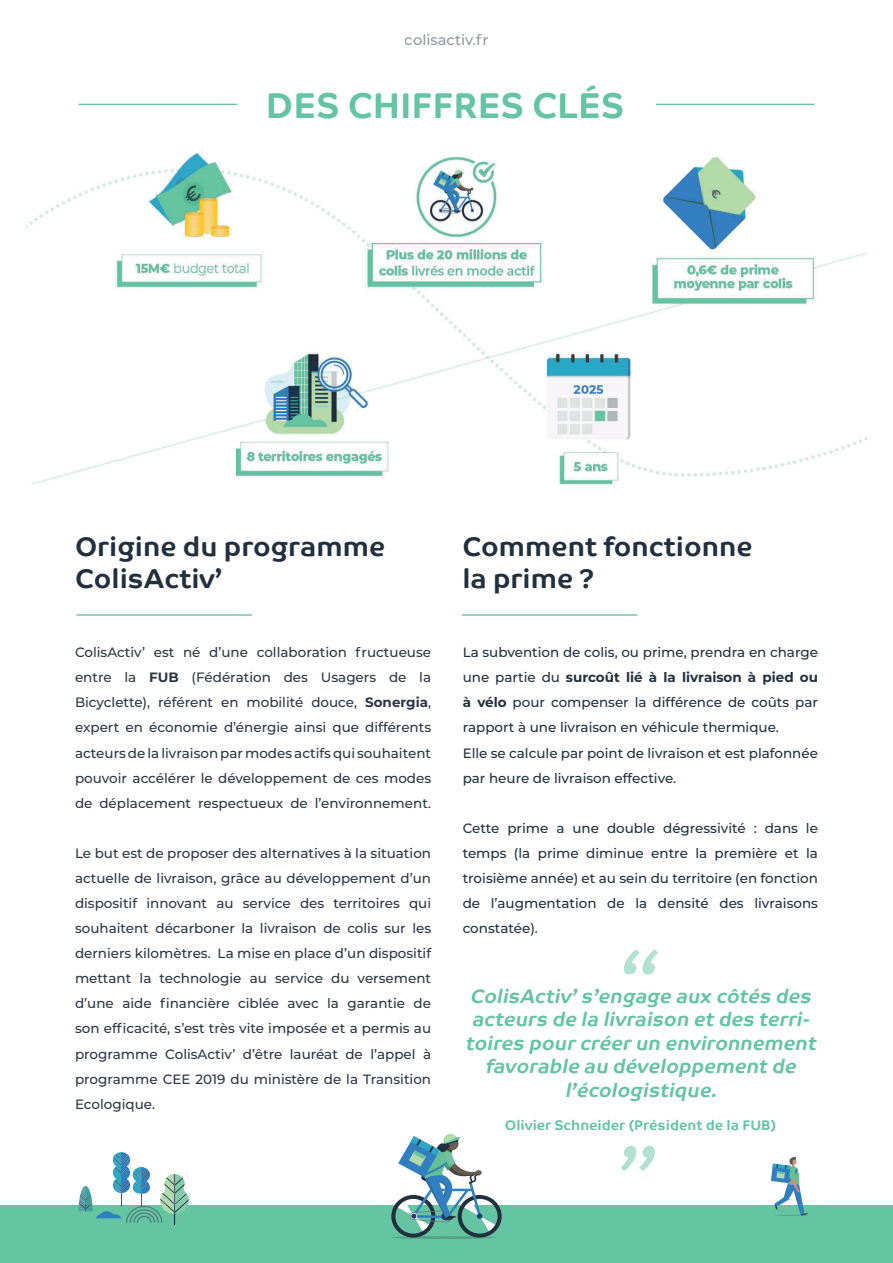
<style>
.page{position:relative;width:893px;height:1263px;background:#fff}
.page>*{position:absolute;margin:0;border:0;box-sizing:border-box;transform-origin:0 0}
.t1{font:italic 700 66px "Co Text";color:#65c4a1}
.t2{font:700 36px "Co Text";color:#65c4a1}
.t3{font:700 27px/32.4px "Co Text";color:#222f3e}
.t4{font:italic 700 19.5px/23.4px "Co Text";color:#65c4a1;text-align:center}
.t5{font:500 14.55px "Montserrat";color:#222f3e}
.t6{font:700 13.95px "Co Text";color:#65c4a1}
.t7{font:500 13.5px/25px "Montserrat";color:#2c3543;text-align:justify}
.t8{font:500 13.5px/25px "Montserrat";color:#222f3e}
.s1{font-weight:700}
</style>
<div class="page">
<div style="left:0;top:1205px;width:893px;height:58px;background:#65c4a1"></div>
<hr style="left:76px;top:614px;width:176px;height:2px;background:#65c4a1">
<hr style="left:462px;top:614px;width:175px;height:2px;background:#65c4a1">
<hr style="left:656px;top:104px;width:158px;height:1px;background:#65c4a1">
<hr style="left:79px;top:104px;width:158px;height:1px;background:#65c4a1">
<svg style="left:391px;top:1134px;width:111px;height:103px"></svg>
<hr style="left:391px;top:1236px;width:105px;height:3px;background:#0d1214;border-radius:50%">
<svg style="left:79px;top:1152px;width:110px;height:73px"></svg>
<svg style="left:771px;top:1156px;width:38px;height:60px"></svg>
<img style="left:26px;top:153px;width:841px;height:332px">
<p class="t5" style="left:405px;top:30px;width:85px">colisactiv.fr</p>
<h2 class="t2" style="left:266px;top:85px;width:360px">DES CHIFFRES CLÉS</h2>
<h3 class="t3" style="left:75px;top:530px;width:312px">Origine du programme<br>ColisActiv’</h3>
<p class="t7" style="left:75px;top:639px;width:358px">ColisActiv’ est né d’une collaboration fructueuse entre la <span class="s1">FUB</span> (Fédération des Usagers de la Bicyclette), référent en mobilité douce, <span class="s1">Sonergia</span>, expert en économie d’énergie ainsi que différents acteurs de la livraison par modes actifs qui souhaitent pouvoir accélérer le développement de ces modes de déplacement respectueux de l’environnement.</p>
<p class="t7" style="left:75px;top:840px;width:358px">Le but est de proposer des alternatives à la situation actuelle de livraison, grâce au développement d’un dispositif innovant au service des territoires qui souhaitent décarboner la livraison de colis sur les derniers kilomètres. La mise en place d’un dispositif mettant la technologie au service du versement d’une aide financière ciblée avec la garantie de son efficacité, s’est très vite imposée et a permis au programme ColisActiv’ d’être lauréat de l’appel à programme CEE 2019 du ministère de la Transition Ecologique.</p>
<h3 class="t3" style="left:462px;top:530px;width:292px">Comment fonctionne la prime ?</h3>
<p class="t8" style="left:463px;top:639px;width:357px">La subvention de colis, ou prime, prendra en charge une partie du <span class="s1">surcoût lié à la livraison à pied ou à vélo</span> pour compenser la différence de coûts par rapport à une livraison en véhicule thermique.<br>Elle se calcule par point de livraison et est plafonnée par heure de livraison effective.</p>
<p class="t8" style="left:463px;top:815px;width:357px;text-align:justify">Cette prime a une double dégressivité : dans le temps (la prime diminue entre la première et la troisième année) et au sein du territoire (en fonction de l’augmentation de la densité des livraisons constatée).</p>
<h1 class="t1" style="left:615px;top:937px;width:59px">‘‘</h1>
<h3 class="t4" style="left:465px;top:985px;width:358px">ColisActiv’s’engage aux côtés des acteurs de la livraison etdes terri&shy;toires pourcréerun environnement favorable au développementde l’écologistique.</h3>
<p class="t6" style="left:505px;top:1117px;width:273px">Olivier Schneider (Président de la FUB)</p>
<h1 class="t1" style="left:663px;top:1184px;width:59px;rotate:-180deg">‘‘</h1>
</div>
